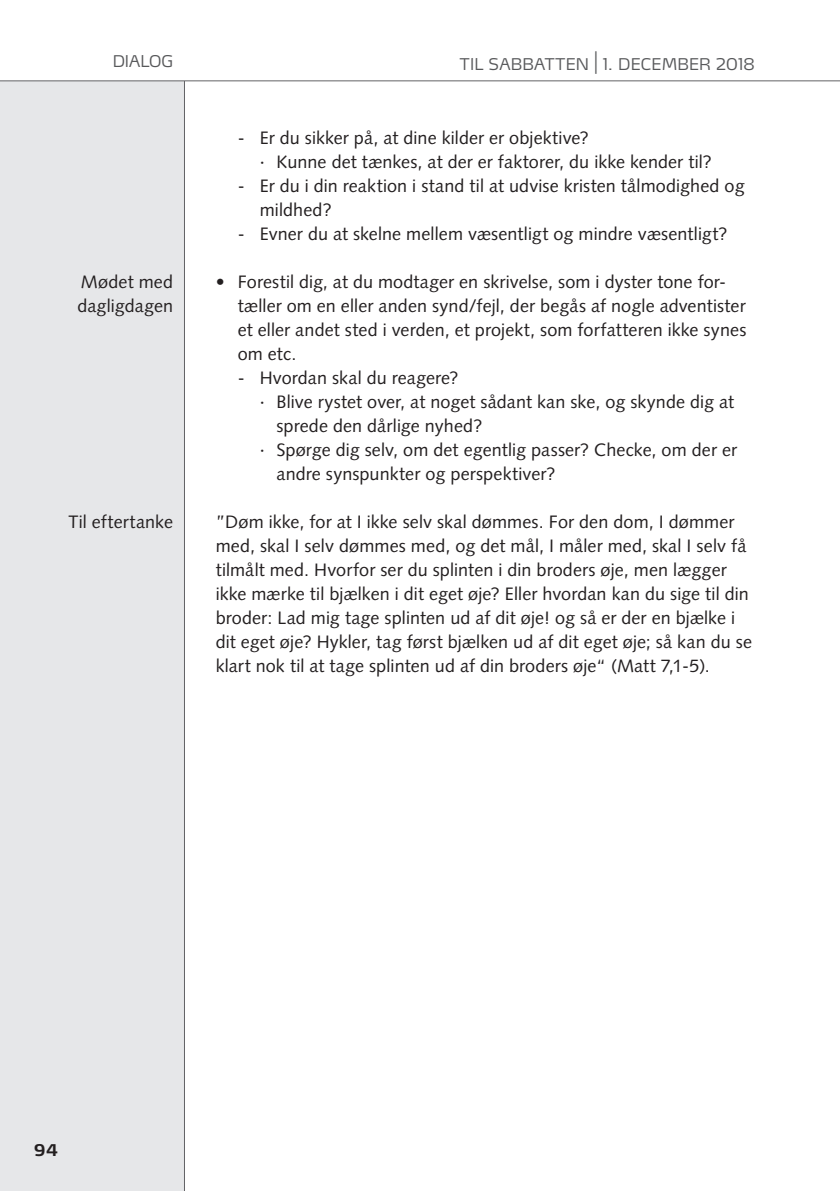
<style>
.page{position:relative;width:840px;height:1191px;background:#fff}
.page>*{position:absolute;margin:0;border:0;box-sizing:border-box;transform-origin:0 0}
.t1{font:18px/24px "Syntax LT Std";letter-spacing:.005em;color:#231f20}
.t2{font:300 16px "Max LF";letter-spacing:.005em;color:#57585a}
.t3{font:700 16px "Max LF";color:#231f20}
.s1{font-size:24px}
</style>
<div class="page">
<div style="left:0;top:0;width:184px;height:1191px;background:#e6e7e9"></div>
<hr style="left:184px;top:0;width:1px;height:1191px;background:#636366">
<div style="left:0;top:0;width:839px;height:81px;background:#fff"></div>
<hr style="left:0;top:80px;width:839px;height:1px;background:#636366">
<p class="t2" style="left:113px;top:55px;width:62px">DIALOG</p>
<p class="t1" style="left:77px;top:271px;width:97px">Mødet med dagligdagen</p>
<p class="t1" style="left:68px;top:511px;width:106px">Til eftertanke</p>
<p class="t2" style="left:459px;top:58px;width:296px">TIL SABBATTEN <span class="s1">|</span> 1. DECEMBER 2018</p>
<p class="t1" style="left:259px;top:127px;width:453px;text-indent:-22px">- Er du sikker på, at dine kilder er objektive?<br>· Kunne det tænkes, at der er faktorer, du ikke kender til?</p>
<p class="t1" style="left:259px;top:175px;width:486px;text-indent:-22px">- Er du i din reaktion i stand til at udvise kristen tålmodighed og mildhed?</p>
<p class="t1" style="left:237px;top:223px;width:491px">- Evner du at skelne mellem væsentligt og mindre væsentligt?</p>
<p class="t1" style="left:237px;top:271px;width:510px;text-indent:-22px">• Forestil dig, at du modtager en skrivelse, som i dyster tone for&shy;tæller om en eller anden synd/fejl, der begås af nogle adventister et eller andet sted i verden, et projekt, som forfatteren ikke synes om etc.</p>
<p class="t1" style="left:237px;top:367px;width:222px">- Hvordan skal du reagere?</p>
<p class="t1" style="left:259px;top:391px;width:475px">· Blive rystet over, at noget sådant kan ske, og skynde dig at</p>
<p class="t1" style="left:276px;top:415px;width:207px">sprede den dårlige nyhed?</p>
<p class="t1" style="left:259px;top:439px;width:478px">· Spørge dig selv, om det egentlig passer? Checke, om der er</p>
<p class="t1" style="left:276px;top:463px;width:280px">andre synspunkter og perspektiver?</p>
<p class="t1" style="left:215px;top:511px;width:537px">”Døm ikke, for at I ikke selv skal dømmes. For den dom, I dømmer med, skal I selv dømmes med, og det mål, I måler med, skal I selv få tilmålt med. Hvorfor ser du splinten i din broders øje, men lægger ikke mærke til bjælken i dit eget øje? Eller hvordan kan du sige til din broder: Lad mig tage splinten ud af dit øje! og så er der en bjælke i dit eget øje? Hykler, tag først bjælken ud af dit eget øje; så kan du se klart nok til at tage splinten ud af din broders øje“ (Matt 7,1-5).</p>
<p class="t3" style="left:34px;top:1144px;width:26px">94</p>
</div>
